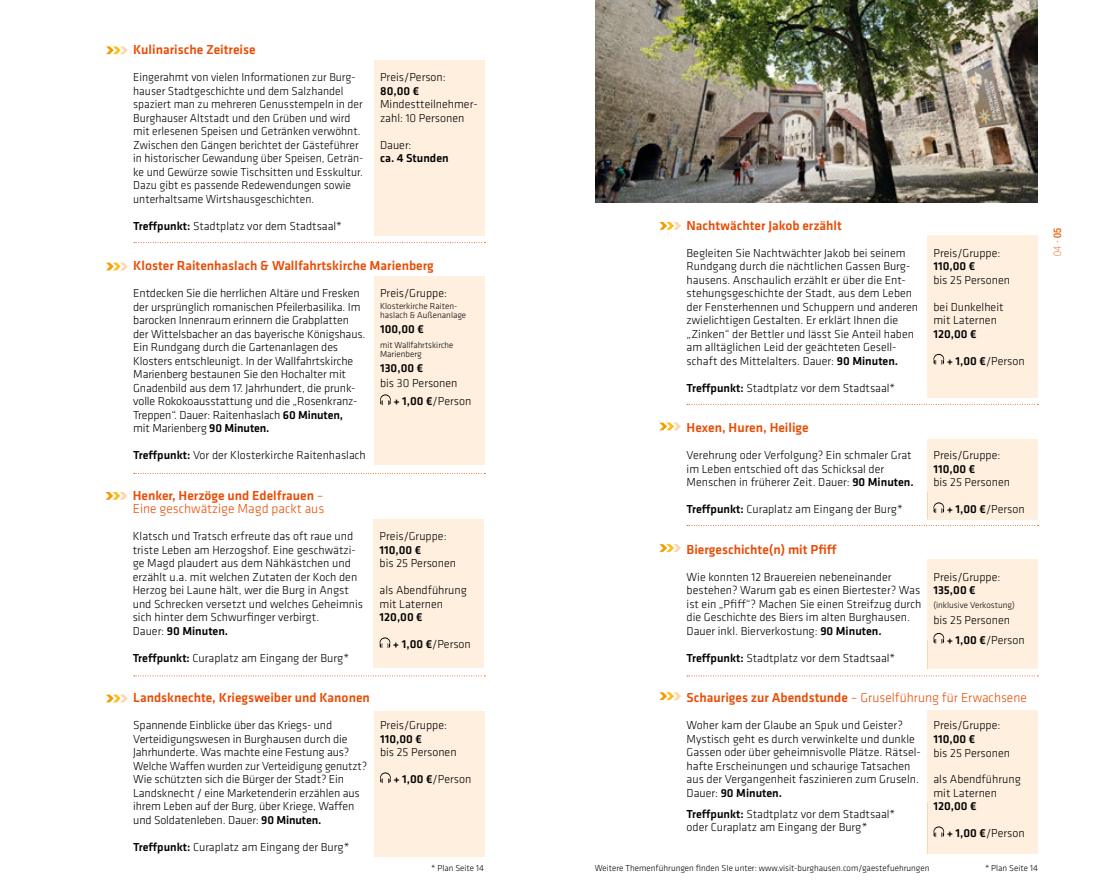
<style>
.page{position:relative;width:1106px;height:893px;background:#fff}
.page>*{position:absolute;margin:0;border:0;box-sizing:border-box;transform-origin:0 0}
.t1{font:500 13.5px "Klavika Basic";color:#e94c05}
.t2{font:300 13.5px/13.5px "Klavika Basic";color:#e94c05}
.t3{font:300 12px/13.5px "Klavika Basic";color:#000}
.t4{font:500 12px "Klavika Basic";color:#000}
.t5{font:100 condensed 10.5px "Helvetica Neue LT Std";color:#ea5901}
.t6{font:300 9px/9px "Klavika Basic";color:#000}
.s1{font-weight:500}
</style>
<div class="page">
<svg style="left:659px;top:423px;width:22px;height:7px"></svg>
<div style="left:927px;top:439px;width:110px;height:80px;background:#feefdf"></div>
<svg style="left:927px;top:492px;width:17px;height:27px"></svg>
<svg style="left:659px;top:544px;width:22px;height:8px"></svg>
<div style="left:927px;top:560px;width:110px;height:109px;background:#feefdf"></div>
<svg style="left:927px;top:633px;width:17px;height:36px"></svg>
<svg style="left:687px;top:675px;width:351px;height:1px"></svg>
<svg style="left:687px;top:525px;width:351px;height:1px"></svg>
<svg style="left:106px;top:263px;width:22px;height:7px"></svg>
<svg style="left:106px;top:695px;width:22px;height:7px"></svg>
<div style="left:374px;top:276px;width:110px;height:189px;background:#feefdf"></div>
<svg style="left:380px;top:394px;width:11px;height:11px"></svg>
<div style="left:374px;top:711px;width:110px;height:146px;background:#feefdf"></div>
<svg style="left:380px;top:772px;width:11px;height:11px"></svg>
<svg style="left:134px;top:473px;width:351px;height:1px"></svg>
<svg style="left:687px;top:404px;width:351px;height:1px"></svg>
<svg style="left:134px;top:675px;width:351px;height:1px"></svg>
<svg style="left:105px;top:492px;width:22px;height:8px"></svg>
<svg style="left:659px;top:222px;width:22px;height:8px"></svg>
<div style="left:373px;top:519px;width:111px;height:149px;background:#feefdf"></div>
<svg style="left:379px;top:637px;width:11px;height:11px"></svg>
<div style="left:927px;top:236px;width:110px;height:162px;background:#feefdf"></div>
<svg style="left:933px;top:354px;width:11px;height:11px"></svg>
<svg style="left:659px;top:692px;width:22px;height:8px"></svg>
<div style="left:927px;top:710px;width:110px;height:144px;background:#feefdf"></div>
<hr style="left:927px;top:803px;width:1px;height:51px;background:#fcd6ae">
<svg style="left:933px;top:826px;width:11px;height:11px"></svg>
<img style="left:595px;top:0;width:442px;height:203px">
<svg style="left:106px;top:46px;width:22px;height:8px"></svg>
<div style="left:374px;top:60px;width:110px;height:176px;background:#feefdf"></div>
<svg style="left:134px;top:242px;width:351px;height:1px"></svg>
<p class="t1" style="left:133px;top:40px;width:124px">Kulinarische Zeitreise</p>
<p class="t3" style="left:133px;top:70px;width:232px">Eingerahmt von vielen Informationen zur Burg&shy;hauser Stadtgeschichte und dem Salzhandel spaziert man zu mehreren Genusstempeln in der Burghauser Altstadt und den Grüben und wird mit erlesenen Speisen und Getränken verwöhnt.<br>Zwischen den Gängen berichtet der Gästeführer in historischer Gewandung über Speisen, Geträn&shy;ke und Gewürze sowie Tischsitten und Esskultur.<br>Dazu gibt es passende Redewendungen sowie unterhaltsame Wirtshausgeschichten.</p>
<p class="t3" style="left:380px;top:70px;width:67px">Preis/Person:</p>
<p class="t4" style="left:380px;top:82px;width:41px">80,00 €</p>
<p class="t3" style="left:380px;top:97px;width:99px">Mindestteilnehmer&shy;zahl: 10 Personen</p>
<p class="t3" style="left:380px;top:138px;width:33px">Dauer:</p>
<p class="t4" style="left:380px;top:150px;width:70px">ca. 4 Stunden</p>
<p class="t3" style="left:133px;top:219px;width:210px"><span class="s1">Treffpunkt:</span> Stadtplatz vor dem Stadtsaal*</p>
<p class="t1" style="left:133px;top:256px;width:302px">Kloster Raitenhaslach &amp; Wallfahrtskirche Marienberg</p>
<p class="t3" style="left:133px;top:286px;width:234px">Entdecken Sie die herrlichen Altäre und Fresken der ursprünglich romanischen Pfeilerbasilika. Im barocken Innenraum erinnern die Grabplatten der Wittelsbacher an das bayerische Königshaus.<br>Ein Rundgang durch die Gartenanlagen des Klosters entschleunigt. In der Wallfahrtskirche Marienberg bestaunen Sie den Hochalter mit Gnadenbild aus dem 17. Jahrhundert, die prunk&shy;volle Rokokoausstattung und die „Rosenkranz-Treppen“. Dauer: Raitenhaslach <span class="s1">60 Minuten,<br></span>mit Marienberg <span class="s1">90 Minuten.</span></p>
<p class="t3" style="left:380px;top:286px;width:68px">Preis/Gruppe:</p>
<p class="t6" style="left:380px;top:301px;width:88px">Klosterkirche Raiten&shy;haslach &amp; Außenanlage</p>
<p class="t4" style="left:380px;top:321px;width:45px">100,00 €</p>
<p class="t6" style="left:380px;top:340px;width:75px">mit Wallfahrtskirche<br>Marienberg</p>
<p class="t4" style="left:380px;top:360px;width:45px">130,00 €</p>
<p class="t3" style="left:393px;top:374px;width:79px;line-height:18px;text-indent:-13px">bis 30 Personen<br><span class="s1">+ 1,00 €</span>/Person</p>
<p class="t3" style="left:133px;top:448px;width:234px"><span class="s1">Treffpunkt:</span> Vor der Klosterkirche Raitenhaslach</p>
<p class="t2" style="left:133px;top:488px;width:193px"><span class="s1">Henker, Herzöge und Edelfrauen</span> –<br>Eine geschwätzige Magd packt aus</p>
<p class="t3" style="left:133px;top:529px;width:232px">Klatsch und Tratsch erfreute das oft raue und triste Leben am Herzogshof. Eine geschwätzi&shy;ge Magd plaudert aus dem Nähkästchen und erzählt u.a. mit welchen Zutaten der Koch den Herzog bei Laune hält, wer die Burg in Angst und Schrecken versetzt und welches Geheimnis sich hinter dem Schwurfinger verbirgt.<br>Dauer: <span class="s1">90 Minuten.</span></p>
<p class="t3" style="left:379px;top:529px;width:68px">Preis/Gruppe:</p>
<p class="t4" style="left:379px;top:541px;width:43px">110,00 €</p>
<p class="t3" style="left:379px;top:556px;width:78px">bis 25 Personen</p>
<p class="t3" style="left:379px;top:583px;width:89px">als Abendführung mit Laternen</p>
<p class="t4" style="left:379px;top:609px;width:45px">120,00 €</p>
<p class="t3" style="left:393px;top:637px;width:79px"><span class="s1">+ 1,00 €</span>/Person</p>
<p class="t3" style="left:133px;top:651px;width:218px"><span class="s1">Treffpunkt:</span> Curaplatz am Eingang der Burg*</p>
<p class="t1" style="left:686px;top:216px;width:157px">Nachtwächter Jakob erzählt</p>
<p class="t3" style="left:686px;top:246px;width:233px">Begleiten Sie Nachtwächter Jakob bei seinem Rundgang durch die nächtlichen Gassen Burg&shy;hausens. Anschaulich erzählt er über die Ent&shy;stehungsgeschichte der Stadt, aus dem Leben der Fensterhennen und Schuppern und anderen zwielichtigen Gestalten. Er erklärt Ihnen die „Zinken“ der Bettler und lässt Sie Anteil haben am alltäglichen Leid der geächteten Gesell&shy;schaft des Mittelalters. Dauer: <span class="s1">90 Minuten.</span></p>
<p class="t3" style="left:933px;top:246px;width:68px">Preis/Gruppe:</p>
<p class="t4" style="left:933px;top:258px;width:43px">110,00 €</p>
<p class="t3" style="left:933px;top:273px;width:78px">bis 25 Personen</p>
<p class="t3" style="left:933px;top:300px;width:72px">bei Dunkelheit mit Laternen</p>
<p class="t4" style="left:933px;top:325px;width:45px">120,00 €</p>
<p class="t3" style="left:946px;top:354px;width:79px"><span class="s1">+ 1,00 €</span>/Person</p>
<p class="t3" style="left:686px;top:381px;width:210px"><span class="s1">Treffpunkt:</span> Stadtplatz vor dem Stadtsaal*</p>
<p class="t1" style="left:686px;top:418px;width:123px">Hexen, Huren, Heilige</p>
<p class="t3" style="left:686px;top:448px;width:229px">Verehrung oder Verfolgung? Ein schmaler Grat im Leben entschied oft das Schicksal der<br>Menschen in früherer Zeit. Dauer: <span class="s1">90 Minuten.</span></p>
<p class="t3" style="left:933px;top:448px;width:68px">Preis/Gruppe:</p>
<p class="t4" style="left:933px;top:460px;width:43px">110,00 €</p>
<p class="t3" style="left:933px;top:475px;width:78px">bis 25 Personen</p>
<p class="t3" style="left:686px;top:502px;width:218px"><span class="s1">Treffpunkt:</span> Curaplatz am Eingang der Burg*</p>
<p class="t3" style="left:946px;top:502px;width:79px"><span class="s1">+ 1,00 €</span>/Person</p>
<p class="t1" style="left:686px;top:540px;width:151px">Biergeschichte(n) mit Pfiff</p>
<p class="t3" style="left:686px;top:570px;width:236px">Wie konnten 12 Brauereien nebeneinander bestehen? Warum gab es einen Biertester? Was ist ein „Pfiff“? Machen Sie einen Streifzug durch die Geschichte des Biers im alten Burghausen.<br>Dauer inkl. Bierverkostung: <span class="s1">90 Minuten.</span></p>
<p class="t3" style="left:933px;top:570px;width:68px">Preis/Gruppe:</p>
<p class="t4" style="left:933px;top:582px;width:44px">135,00 €</p>
<p class="t6" style="left:933px;top:600px;width:83px">(inklusive Verkostung)</p>
<p class="t3" style="left:946px;top:610px;width:79px;line-height:19.5px;text-indent:-13px">bis 25 Personen<br><span class="s1">+ 1,00 €</span>/Person</p>
<p class="t3" style="left:686px;top:651px;width:210px"><span class="s1">Treffpunkt:</span> Stadtplatz vor dem Stadtsaal*</p>
<p class="t1" style="left:133px;top:688px;width:238px">Landsknechte, Kriegsweiber und Kanonen</p>
<p class="t3" style="left:133px;top:718px;width:235px">Spannende Einblicke über das Kriegs- und Verteidigungswesen in Burghausen durch die Jahrhunderte. Was machte eine Festung aus?<br>Welche Waffen wurden zur Verteidigung genutzt?<br>Wie schützten sich die Bürger der Stadt? Ein Landsknecht / eine Marketenderin erzählen aus ihrem Leben auf der Burg, über Kriege, Waffen und Soldatenleben. Dauer: <span class="s1">90 Minuten.</span></p>
<p class="t3" style="left:133px;top:840px;width:218px"><span class="s1">Treffpunkt:</span> Curaplatz am Eingang der Burg*</p>
<p class="t2" style="left:686px;top:691px;width:342px"><span class="s1">Schauriges zur Abendstunde</span> – Gruselführung für Erwachsene</p>
<p class="t3" style="left:686px;top:718px;width:236px">Woher kam der Glaube an Spuk und Geister?<br>Mystisch geht es durch verwinkelte und dunkle Gassen oder über geheimnisvolle Plätze. Rätsel&shy;hafte Erscheinungen und schaurige Tatsachen aus der Vergangenheit faszinieren zum Gruseln.<br>Dauer: <span class="s1">90 Minuten.</span></p>
<p class="t3" style="left:933px;top:718px;width:68px">Preis/Gruppe:</p>
<p class="t3" style="left:380px;top:718px;width:68px">Preis/Gruppe:</p>
<p class="t4" style="left:380px;top:730px;width:43px">110,00 €</p>
<p class="t3" style="left:380px;top:745px;width:78px">bis 25 Personen</p>
<p class="t3" style="left:393px;top:772px;width:79px"><span class="s1">+ 1,00 €</span>/Person</p>
<p class="t4" style="left:933px;top:730px;width:43px">110,00 €</p>
<p class="t3" style="left:933px;top:740px;width:89px;line-height:26.1px">bis 25 Personen als Abendführung</p>
<p class="t3" style="left:933px;top:786px;width:65px">mit Laternen</p>
<p class="t4" style="left:933px;top:798px;width:45px">120,00 €</p>
<p class="t3" style="left:946px;top:826px;width:79px"><span class="s1">+ 1,00 €</span>/Person</p>
<p class="t3" style="left:686px;top:807px;width:210px"><span class="s1">Treffpunkt:</span> Stadtplatz vor dem Stadtsaal* oder Curaplatz am Eingang der Burg*</p>
<p class="t6" style="left:594px;top:863px;width:336px">Weitere Themenführungen finden SIe unter: www.visit-burghausen.com/gaestefuehrungen</p>
<p class="t6" style="left:431px;top:863px;width:54px">* Plan Seite 14</p>
<p class="t6" style="left:985px;top:863px;width:54px">* Plan Seite 14</p>
<p class="t5" style="left:1051px;top:256px;width:29px;rotate:-90deg">04 · <span class="s1">05</span></p>
</div>
